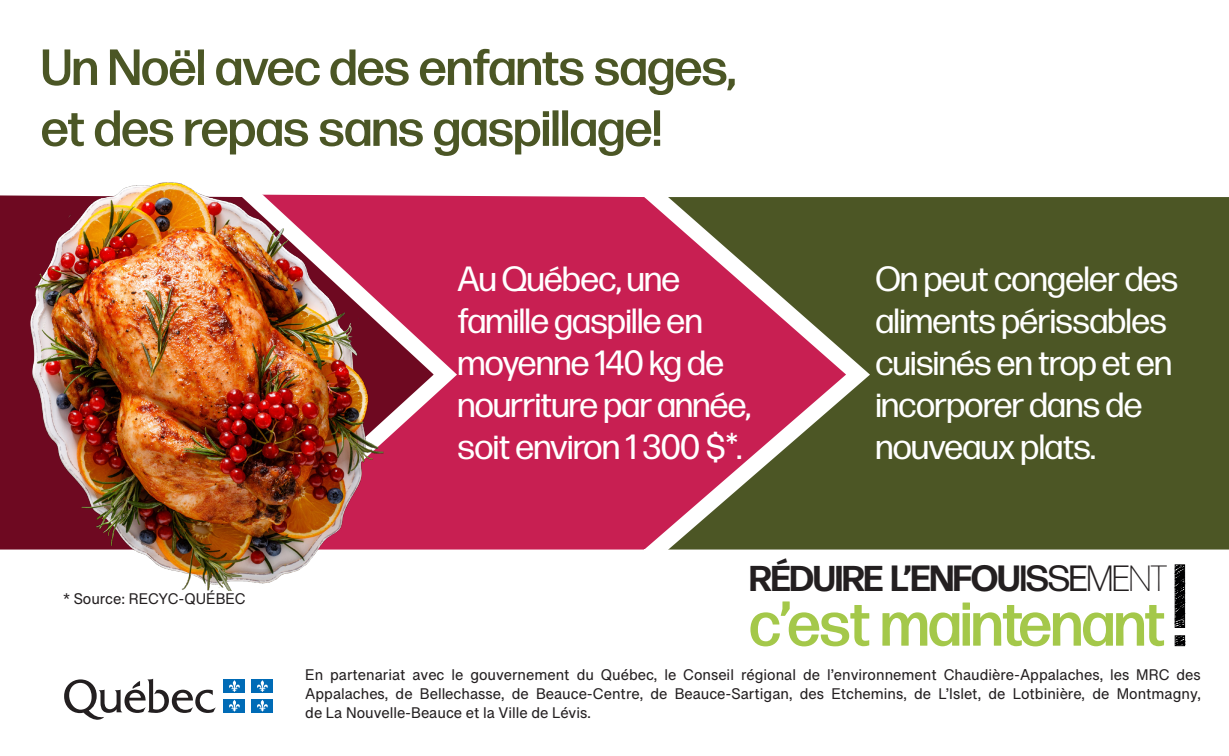
<style>
.page{position:relative;width:1229px;height:756px;background:#fff}
.page>*{position:absolute;margin:0;border:0;box-sizing:border-box;transform-origin:0 0}
.t1{font:500 63.18px "Forma DJR Greek Banner";letter-spacing:.01em;color:#a4c84a;scale:.96 1}
.t2{font:500 50.75px "Forma DJR Cyrillic Banner";letter-spacing:.02em;color:#4b5625}
.t3{font:700 35.88px "Forma DJR Greek Banner";color:#231f20}
.t4{font:35px/42px "Forma DJR Cyrillic Banner";letter-spacing:.02em;color:#fff}
.t5{font:500 15.75px/18.9px "Grantha Sangam MN";color:#231f20;text-align:justify}
.s1{font-size:36.4px}
.s2{font-weight:500;font-size:36.4px}
.s3{font-weight:400;font-size:36.4px}
.s4{font-weight:300;font-size:36.4px}
.s5{font-weight:200;font-size:36.4px}
</style>
<div class="page">
<div style="left:882px;top:197px;width:346px;height:376px;background:#4c5625"></div>
<svg style="left:468px;top:195px;width:414px;height:355px;background:#ac3b51"></svg>
<div style="left:428px;top:195px;width:40px;height:355px;background:#c81f52"></div>
<img style="left:0;top:182px;width:428px;height:409px">
<svg style="left:64px;top:679px;width:152px;height:41px"></svg>
<div style="left:224px;top:679px;width:21px;height:14px;background:#006bb6"></div>
<svg style="left:229px;top:680px;width:11px;height:12px"></svg>
<div style="left:251px;top:679px;width:22px;height:14px;background:#006bb6"></div>
<svg style="left:257px;top:680px;width:11px;height:12px"></svg>
<div style="left:224px;top:699px;width:21px;height:13px;background:#006bb6"></div>
<svg style="left:229px;top:700px;width:11px;height:12px"></svg>
<div style="left:251px;top:699px;width:22px;height:13px;background:#006bb6"></div>
<svg style="left:257px;top:700px;width:11px;height:12px"></svg>
<svg style="left:1174px;top:564px;width:11px;height:82px"></svg>
<p class="t2" style="left:42px;top:31px;width:695px">Un Noël avec des enfants sages,</p>
<p class="t2" style="left:42px;top:92px;width:621px">et des repas sans gaspillage!</p>
<p class="t5" style="left:63px;top:589px;width:184px">* Source: RECYC-QUÉBEC</p>
<p class="t4" style="left:458px;top:256px;width:294px">Au Québec, une famille gaspille en moyenne 140 kg de nourriture par année, soit environ 1 300 $*.</p>
<p class="t4" style="left:876px;top:256px;width:303px">On peut congeler des aliments périssables</p>
<p class="t4" style="left:876px;top:340px;width:297px">cuisinés en trop et en</p>
<p class="t4" style="left:876px;top:382px;width:267px">incorporer dans de</p>
<p class="t4" style="left:876px;top:424px;width:221px">nouveaux plats.</p>
<p class="t3" style="left:750px;top:552px;width:418px">RÉDUIRE <span class="s1">L’ENFOU</span><span class="s2">IS</span><span class="s3">SE</span><span class="s4">ME</span><span class="s5">NT</span></p>
<p class="t1" style="left:750px;top:579px;width:433px">c’est maintenant</p>
<p class="t5" style="left:305px;top:665px;width:897px">En partenariat avec le gouvernement du Québec, le Conseil régional de l’environnement Chaudière-Appalaches, les MRC des Appalaches, de Bellechasse, de Beauce-Centre, de Beauce-Sartigan, des Etchemins, de L’Islet, de Lotbinière, de Montmagny, de La Nouvelle-Beauce et la Ville de Lévis.</p>
</div>
